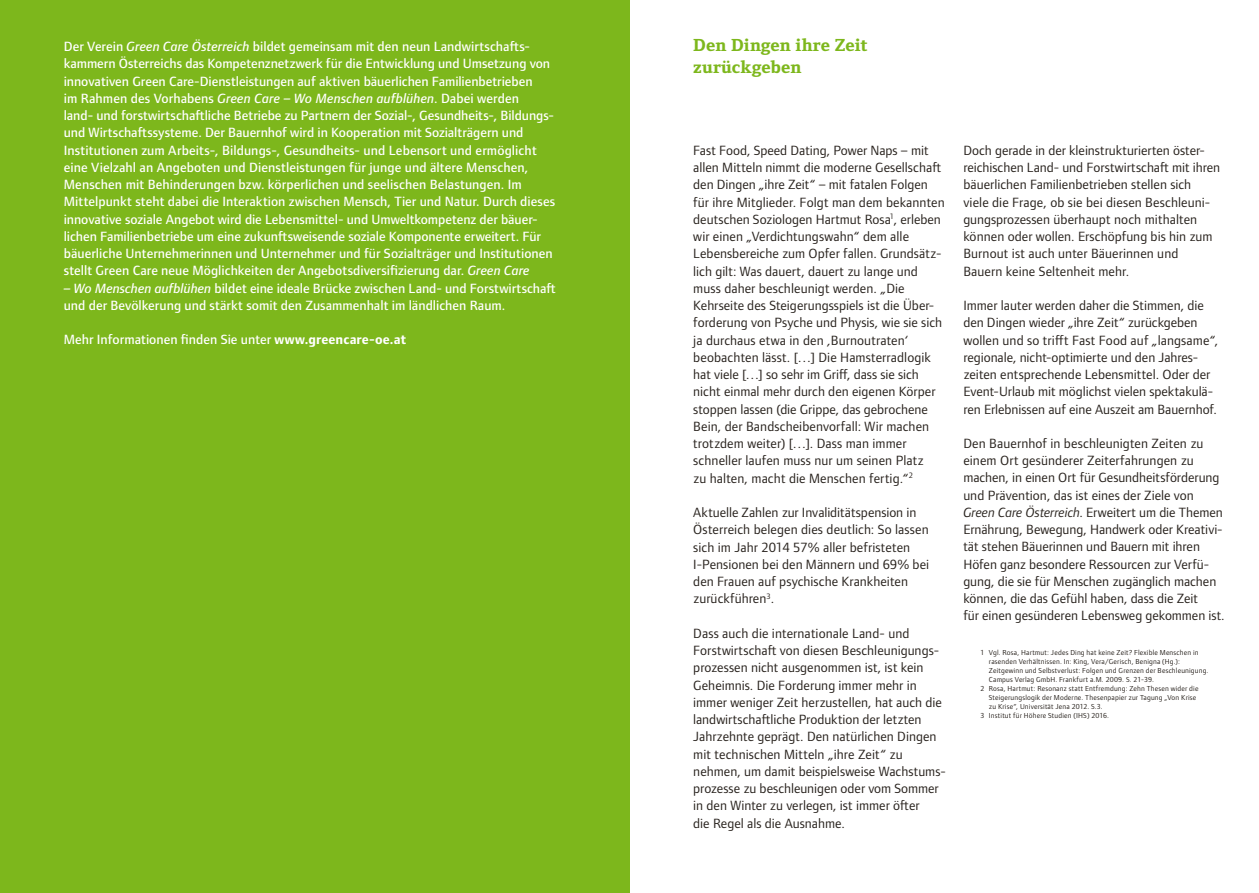
<style>
.page{position:relative;width:1259px;height:893px;background:#fff}
.page>*{position:absolute;margin:0;border:0;box-sizing:border-box;transform-origin:0 0}
.t1{font:800 18px/21.6px "Foundry Form Serif";color:#7db71c}
.t2{font:13.8px/17.2px "Foundry Form Sans";letter-spacing:.005em;color:#28221d}
.t3{font:500 13.8px/17.2px "Foundry Form Sans";color:#fff}
.t4{font:7.5px "Foundry Form Sans";letter-spacing:.025em;color:#28221d}
.s1{font-family:"Foundry Form Sans Med";font-weight:400;font-style:italic}
.s2{font-weight:700}
.s3{font-style:italic}
</style>
<div class="page">
<div style="left:0;top:0;width:629px;height:893px;background:#7db71c"></div>
<p class="t3" style="left:64px;top:38px;width:493px">Der Verein <span class="s1">Green Care Österreich</span> bildet gemeinsam mit den neun Landwirtschafts&shy;kammern Österreichs das Kompetenznetzwerk für die Entwicklung und Umsetzung von innovativen Green Care-Dienstleistungen auf aktiven bäuerlichen Familienbetrieben<br>im Rahmen des Vorhabens <span class="s1">Green Care – Wo Menschen aufblühen</span>. Dabei werden<br>land- und forstwirtschaftliche Betriebe zu Partnern der Sozial-, Gesundheits-, Bildungs&shy;und Wirtschaftssysteme. Der Bauernhof wird in Kooperation mit Sozialträgern und Institutionen zum Arbeits-, Bildungs-, Gesundheits- und Lebensort und ermöglicht eine Vielzahl an Angeboten und Dienstleistungen für junge und ältere Menschen, Menschen mit Behinderungen bzw. körperlichen und seelischen Belastungen. Im Mittelpunkt steht dabei die Interaktion zwischen Mensch, Tier und Natur. Durch dieses innovative soziale Angebot wird die Lebensmittel- und Umweltkompetenz der bäuer&shy;lichen Familienbetriebe um eine zukunftsweisende soziale Komponente erweitert. Für bäuerliche Unternehmerinnen und Unternehmer und für Sozialträger und Institutionen stellt Green Care neue Möglichkeiten der Angebotsdiversifizierung dar. <span class="s1">Green Care</span></p>
<p class="t3" style="left:64px;top:280px;width:493px"><span class="s1">– Wo Menschen aufblühen</span> bildet eine ideale Brücke zwischen Land- und Forstwirtschaft und der Bevölkerung und stärkt somit den Zusammenhalt im ländlichen Raum.</p>
<p class="t3" style="left:64px;top:331px;width:344px">Mehr Informationen finden Sie unter <span class="s2">www.greencare-oe.at</span></p>
<h1 class="t1" style="left:693px;top:34px;width:175px">Den Dingen ihre Zeit zurückgeben</h1>
<p class="t2" style="left:693px;top:142px;width:253px">Fast Food, Speed Dating, Power Naps – mit allen Mitteln nimmt die moderne Gesellschaft den Dingen „ihre Zeit“ – mit fatalen Folgen für ihre Mitglieder. Folgt man dem bekannten deutschen Soziologen Hartmut Rosa<sup>1</sup>, erleben wir einen „Verdichtungswahn“ dem alle Lebensbereiche zum Opfer fallen. Grundsätz&shy;lich gilt: Was dauert, dauert zu lange und muss daher beschleunigt werden. „Die Kehrseite des Steigerungsspiels ist die Über&shy;forderung von Psyche und Physis, wie sie sich ja durchaus etwa in den ‚Burnoutraten‘ beobachten lässt. […] Die Hamsterradlogik hat viele […] so sehr im Griff, dass sie sich nicht einmal mehr durch den eigenen Körper stoppen lassen (die Grippe, das gebrochene Bein, der Bandscheibenvorfall: Wir machen trotzdem weiter) […]. Dass man immer schneller laufen muss nur um seinen Platz<br>zu halten, macht die Menschen fertig.“<sup>2</sup></p>
<p class="t2" style="left:693px;top:504px;width:237px">Aktuelle Zahlen zur Invaliditätspension in Österreich belegen dies deutlich: So lassen sich im Jahr 2014 57% aller befristeten I-Pensionen bei den Männern und 69% bei den Frauen auf psychische Krankheiten zurückführen<sup>3</sup>.</p>
<p class="t2" style="left:693px;top:625px;width:254px">Dass auch die internationale Land- und Forstwirtschaft von diesen Beschleunigungs&shy;prozessen nicht ausgenommen ist, ist kein Geheimnis. Die Forderung immer mehr in immer weniger Zeit herzustellen, hat auch die landwirtschaftliche Produktion der letzten Jahrzehnte geprägt. Den natürlichen Dingen mit technischen Mitteln „ihre Zeit“ zu nehmen, um damit beispielsweise Wachstums&shy;prozesse zu beschleunigen oder vom Sommer in den Winter zu verlegen, ist immer öfter<br>die Regel als die Ausnahme.</p>
<p class="t2" style="left:963px;top:142px;width:258px">Doch gerade in der kleinstrukturierten öster&shy;reichischen Land- und Forstwirtschaft mit ihren bäuerlichen Familienbetrieben stellen sich<br>viele die Frage, ob sie bei diesen Beschleuni&shy;gungsprozessen überhaupt noch mithalten können oder wollen. Erschöpfung bis hin zum Burnout ist auch unter Bäuerinnen und Bauern keine Seltenheit mehr.</p>
<p class="t2" style="left:963px;top:297px;width:256px">Immer lauter werden daher die Stimmen, die den Dingen wieder „ihre Zeit“ zurückgeben wollen und so trifft Fast Food auf „langsame“, regionale, nicht-optimierte und den Jahres&shy;zeiten entsprechende Lebensmittel. Oder der Event-Urlaub mit möglichst vielen spektakulä&shy;ren Erlebnissen auf eine Auszeit am Bauernhof.</p>
<p class="t2" style="left:963px;top:435px;width:263px">Den Bauernhof in beschleunigten Zeiten zu einem Ort gesünderer Zeiterfahrungen zu machen, in einen Ort für Gesundheitsförderung und Prävention, das ist eines der Ziele von <span class="s3">Green Care Österreich</span>. Erweitert um die Themen Ernährung, Bewegung, Handwerk oder Kreativi&shy;tät stehen Bäuerinnen und Bauern mit ihren Höfen ganz besondere Ressourcen zur Verfü&shy;gung, die sie für Menschen zugänglich machen können, die das Gefühl haben, dass die Zeit<br>für einen gesünderen Lebensweg gekommen ist.</p>
<p class="t4" style="left:980px;top:648px;width:220px">1 Vgl. Rosa, Hartmut: Jedes Ding hat keine Zeit? Flexible Menschen in</p>
<p class="t4" style="left:989px;top:657px;width:193px">rasenden Verhältnissen. In: King, Vera/Gerisch, Benigna (Hg.):</p>
<p class="t4" style="left:989px;top:666px;width:221px">Zeitgewinn und Selbstverlust: Folgen und Grenzen der Beschleunigung.</p>
<p class="t4" style="left:989px;top:675px;width:166px">Campus Verlag GmbH. Frankfurt a.M. 2009. S. 21-39.</p>
<p class="t4" style="left:980px;top:684px;width:220px">2 Rosa, Hartmut: Resonanz statt Entfremdung: Zehn Thesen wider die</p>
<p class="t4" style="left:989px;top:693px;width:209px">Steigerungslogik der Moderne. Thesenpapier zur Tagung „Von Krise</p>
<p class="t4" style="left:989px;top:702px;width:115px">zu Krise“, Universität Jena 2012. S.3.</p>
<p class="t4" style="left:980px;top:711px;width:130px">3 Institut für Höhere Studien (IHS) 2016.</p>
</div>
